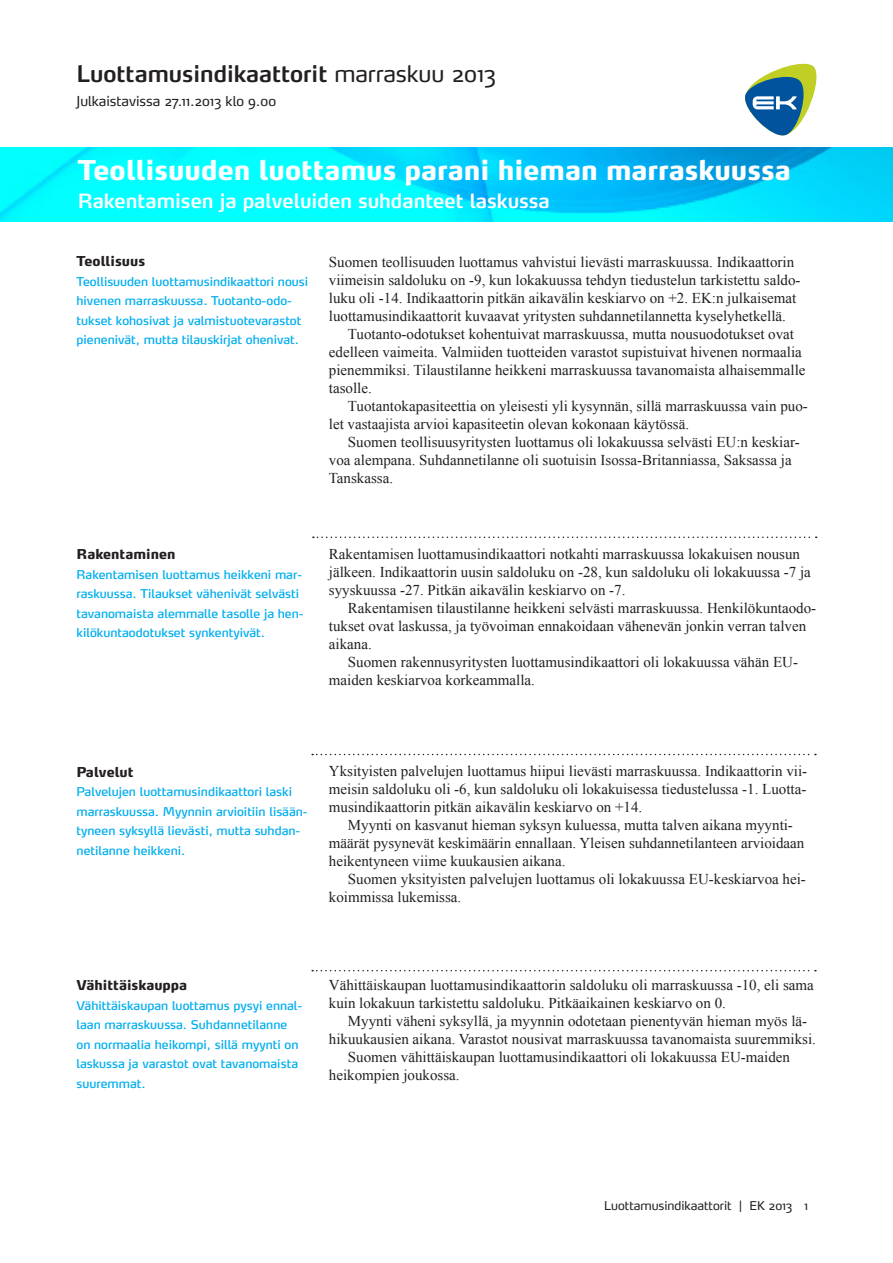
<style>
.page{position:relative;width:893px;height:1263px;background:#fff}
.page>*{position:absolute;margin:0;border:0;box-sizing:border-box;transform-origin:0 0}
.Ingressi_-_OSIO_2{font:800 27px "Max";color:#fff}
.PÄÄotsikko-osio_1{font:600 22.5px "Max";color:#231f20}
.Ingressi_-_OSIO_2-2{font:600 19.5px "Max";color:#fff}
.leipä_2{font:15px/18px "Times New Roman";color:#231f20}
.Leipä{font:15px/18px "Times New Roman";color:#231f20}
.Ingressi_-_OSIO_2-3{font:800 13.5px "Max";color:#231f20}
.Leipä-2{font:13.5px "Max";color:#231f20}
.Ingressi_-_OSIO_2-4{font:12px/19.5px "Max";color:#00aeef}
.Alamarg-oikea{font:12px "Max";color:#231f20}
.s1{font-weight:400}
.s2{font-family:"Max LF"}
</style>
<div class="page">
<svg style="left:745px;top:64px;width:71px;height:71px"></svg>
<svg style="left:313px;top:536px;width:504px;height:2px"></svg>
<svg style="left:312px;top:754px;width:504px;height:1px"></svg>
<svg style="left:312px;top:970px;width:504px;height:1px"></svg>
<img style="left:0;top:148px;width:893px;height:73px">
<p class="PÄÄotsikko-osio_1" style="left:77px;top:60px;width:421px">Luottamusindikaattorit <span class="s1">marraskuu 2013</span></p>
<p class="Leipä-2" style="left:77px;top:93px;width:201px">Julkaistavissa 27.11.2013 klo 9.00</p>
<p class="Ingressi_-_OSIO_2" style="left:78px;top:153px;width:715px">Teollisuuden luottamus parani hieman marraskuussa</p>
<p class="Ingressi_-_OSIO_2-2" style="left:78px;top:189px;width:474px">Rakentamisen ja palveluiden suhdanteet laskussa</p>
<p class="Ingressi_-_OSIO_2-3" style="left:77px;top:253px;width:70px">Teollisuus</p>
<p class="Ingressi_-_OSIO_2-4" style="left:77px;top:271px;width:233px">Teollisuuden luottamusindikaattori nousi hivenen marraskuussa. Tuotanto-odo&shy;tukset kohosivat ja valmistuotevarastot pienenivät, mutta tilauskirjat ohenivat.</p>
<p class="Leipä" style="left:329px;top:252px;width:473px">Suomen teollisuuden luottamus vahvistui lievästi marraskuussa. Indikaattorin viimeisin saldoluku on -9, kun lokakuussa tehdyn tiedustelun tarkistettu saldo&shy;luku oli -14. Indikaattorin pitkän aikavälin keskiarvo on +2. EK:n julkaisemat luottamusindikaattorit kuvaavat yritysten suhdannetilannetta kyselyhetkellä.</p>
<p class="leipä_2" style="left:329px;top:324px;width:478px;text-indent:19px">Tuotanto-odotukset kohentuivat marraskuussa, mutta nousuodotukset ovat edelleen vaimeita. Valmiiden tuotteiden varastot supistuivat hivenen normaalia pienemmiksi. Tilaustilanne heikkeni marraskuussa tavanomaista alhaisemmalle tasolle.</p>
<p class="leipä_2" style="left:329px;top:396px;width:480px;text-indent:19px">Tuotantokapasiteettia on yleisesti yli kysynnän, sillä marraskuussa vain puo&shy;let vastaajista arvioi kapasiteetin olevan kokonaan käytössä.</p>
<p class="leipä_2" style="left:329px;top:432px;width:472px;text-indent:19px">Suomen teollisuusyritysten luottamus oli lokakuussa selvästi EU:n keskiar&shy;voa alempana. Suhdannetilanne oli suotuisin Isossa-Britanniassa, Saksassa ja<br>Tanskassa.</p>
<p class="Ingressi_-_OSIO_2-3" style="left:77px;top:546px;width:100px">Rakentaminen</p>
<p class="Ingressi_-_OSIO_2-4" style="left:77px;top:564px;width:229px">Rakentamisen luottamus heikkeni mar&shy;raskuussa. Tilaukset vähenivät selvästi tavanomaista alemmalle tasolle ja hen&shy;kilökuntaodotukset synkentyivät.</p>
<p class="Leipä" style="left:329px;top:544px;width:484px">Rakentamisen luottamusindikaattori notkahti marraskuussa lokakuisen nousun jälkeen. Indikaattorin uusin saldoluku on -28, kun saldoluku oli lokakuussa -7 ja syyskuussa -27. Pitkän aikavälin keskiarvo on -7.</p>
<p class="leipä_2" style="left:329px;top:598px;width:489px;text-indent:19px">Rakentamisen tilaustilanne heikkeni selvästi marraskuussa. Henkilökuntaodo&shy;tukset ovat laskussa, ja työvoiman ennakoidaan vähenevän jonkin verran talven aikana.</p>
<p class="leipä_2" style="left:329px;top:652px;width:471px;text-indent:19px">Suomen rakennusyritysten luottamusindikaattori oli lokakuussa vähän EU&shy;maiden keskiarvoa korkeammalla.</p>
<p class="Ingressi_-_OSIO_2-3" style="left:77px;top:763px;width:59px">Palvelut</p>
<p class="Ingressi_-_OSIO_2-4" style="left:77px;top:782px;width:233px">Palvelujen luottamusindikaattori laski marraskuussa. Myynnin arvioitiin lisään&shy;tyneen syksyllä lievästi, mutta suhdan&shy;netilanne heikkeni.</p>
<p class="Leipä" style="left:329px;top:762px;width:480px;text-align:justify">Yksityisten palvelujen luottamus hiipui lievästi marraskuussa. Indikaattorin vii&shy;meisin saldoluku oli -6, kun saldoluku oli lokakuisessa tiedustelussa -1. Luotta&shy;musindikaattorin pitkän aikavälin keskiarvo on +14.</p>
<p class="leipä_2" style="left:329px;top:816px;width:477px;text-indent:19px">Myynti on kasvanut hieman syksyn kuluessa, mutta talven aikana myynti&shy;määrät pysynevät keskimäärin ennallaan. Yleisen suhdannetilanteen arvioidaan heikentyneen viime kuukausien aikana.</p>
<p class="leipä_2" style="left:329px;top:870px;width:478px;text-indent:19px">Suomen yksityisten palvelujen luottamus oli lokakuussa EU-keskiarvoa hei&shy;koimmissa lukemissa.</p>
<p class="Ingressi_-_OSIO_2-3" style="left:77px;top:977px;width:112px">Vähittäiskauppa</p>
<p class="Ingressi_-_OSIO_2-4" style="left:77px;top:995px;width:227px">Vähittäiskaupan luottamus pysyi ennal&shy;laan marraskuussa. Suhdannetilanne on normaalia heikompi, sillä myynti on laskussa ja varastot ovat tavanomaista suuremmat.</p>
<p class="Leipä" style="left:329px;top:975px;width:486px">Vähittäiskaupan luottamusindikaattorin saldoluku oli marraskuussa -10, eli sama kuin lokakuun tarkistettu saldoluku. Pitkäaikainen keskiarvo on 0.</p>
<p class="leipä_2" style="left:329px;top:1011px;width:489px;text-indent:19px">Myynti väheni syksyllä, ja myynnin odotetaan pienentyvän hieman myös lä&shy;hikuukausien aikana. Varastot nousivat marraskuussa tavanomaista suuremmiksi.</p>
<p class="leipä_2" style="left:329px;top:1047px;width:463px;text-indent:19px">Suomen vähittäiskaupan luottamusindikaattori oli lokakuussa EU-maiden heikompien joukossa.</p>
<p class="Alamarg-oikea" style="left:604px;top:1198px;width:205px">Luottamusindikaattorit <span class="s2">|</span> EK 2013 1</p>
</div>
